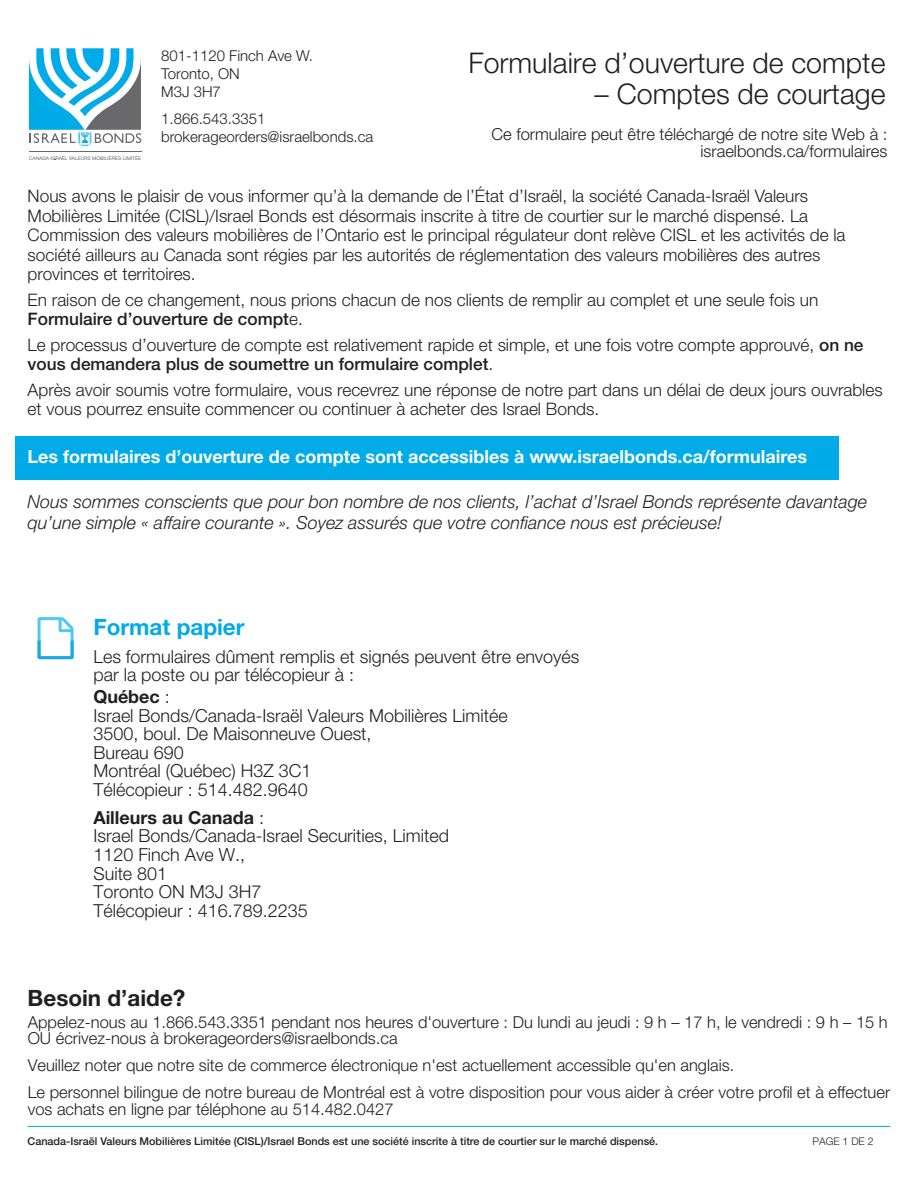
<style>
.page{position:relative;width:918px;height:1188px;background:#fff}
.page>*{position:absolute;margin:0;border:0;box-sizing:border-box;transform-origin:0 0}
.t1{font:300 28.5px "Helvetica Neue";color:#231f20}
.t2{font:700 22.5px "Helvetica Neue";color:#231f20}
.t3{font:700 22.5px "Helvetica Neue";color:#00abe7}
.t4{font:300 18px/18.6px "Helvetica Neue";color:#231f20}
.t5{font:italic 300 18px/21px "Helvetica Neue";color:#231f20}
.t6{font:700 18px "Helvetica Neue";color:#fff}
.t7{font:300 17.25px/19.5px "Helvetica Neue";color:#231f20}
.t8{font:300 16.65px "Helvetica Neue";color:#231f20}
.t9{font:300 16.5px/16.5px "Helvetica Neue";color:#231f20}
.t10{font:300 15px/18px "Helvetica Neue";color:#231f20}
.t11{font:500 10.8px "Helvetica Neue";color:#231f20}
.t12{font:300 10.5px "Helvetica Neue";color:#231f20}
.t13{font:4.95px "Helvetica Neue";color:#69696c}
.s1{font-weight:500}
.s2{font-weight:700}
</style>
<div class="page">
<svg style="left:29px;top:48px;width:112px;height:98px"></svg>
<hr style="left:29px;top:152px;width:112px;height:1px;background:#69696c">
<div style="left:15px;top:436px;width:824px;height:44px;background:#00abe7"></div>
<svg style="left:38px;top:617px;width:36px;height:42px"></svg>
<hr style="left:28px;top:1126px;width:862px;height:1px;background:#00abe7">
<p class="t10" style="left:161px;top:46px;width:153px">801-1120 Finch Ave W.<br>Toronto, ON<br>M3J 3H7</p>
<p class="t10" style="left:161px;top:109px;width:214px">1.866.543.3351 brokerageorders@israelbonds.ca</p>
<h1 class="t1" style="left:468px;top:45px;width:419px">Formulaire d’ouverture de compte</h1>
<h1 class="t1" style="left:595px;top:77px;width:292px">– Comptes de courtage</h1>
<p class="t8" style="left:492px;top:124px;width:397px">Ce formulaire peut être téléchargé de notre site Web à :</p>
<p class="t8" style="left:700px;top:141px;width:189px">israelbonds.ca/formulaires</p>
<p class="t7" style="left:28px;top:186px;width:819px">Nous avons le plaisir de vous informer qu’à la demande de l’État d’Israël, la société Canada-Israël Valeurs Mobilières Limitée (CISL)/Israel Bonds est désormais inscrite à titre de courtier sur le marché dispensé. La Commission des valeurs mobilières de l’Ontario est le principal régulateur dont relève CISL et les activités de la société ailleurs au Canada sont régies par les autorités de réglementation des valeurs mobilières des autres provinces et territoires.</p>
<p class="t7" style="left:28px;top:290px;width:792px">En raison de ce changement, nous prions chacun de nos clients de remplir au complet et une seule fois un<br><span class="s1">Formulaire d’ouverture de compt</span>e.</p>
<p class="t7" style="left:28px;top:335px;width:837px">Le processus d’ouverture de compte est relativement rapide et simple, et une fois votre compte approuvé, <span class="s1">on ne vous demandera plus de soumettre un formulaire complet</span>.</p>
<p class="t7" style="left:28px;top:380px;width:857px">Après avoir soumis votre formulaire, vous recevrez une réponse de notre part dans un délai de deux jours ouvrables et vous pourrez ensuite commencer ou continuer à acheter des Israel Bonds.</p>
<p class="t6" style="left:28px;top:446px;width:781px">Les formulaires d’ouverture de compte sont accessibles à www.israelbonds.ca/formulaires</p>
<p class="t5" style="left:28px;top:491px;width:841px">Nous sommes conscients que pour bon nombre de nos clients, l’achat d’Israel Bonds représente davantage qu’une simple « affaire courante ». Soyez assurés que votre confiance nous est précieuse!</p>
<p class="t13" style="left:29px;top:155px;width:114px">CANADA-ISRAËL VALEURS MOBILIÈRES LIMITÉE</p>
<h2 class="t3" style="left:93px;top:613px;width:153px">Format papier</h2>
<p class="t4" style="left:93px;top:647px;width:488px">Les formulaires dûment remplis et signés peuvent être envoyés par la poste ou par télécopieur à :</p>
<p class="t4" style="left:93px;top:687px;width:416px"><span class="s2">Québec</span> :<br>Israel Bonds/Canada-Israël Valeurs Mobilières Limitée<br>3500, boul. De Maisonneuve Ouest,<br>Bureau 690<br>Montréal (Québec) H3Z 3C1<br>Télécopieur : 514.482.9640</p>
<p class="t4" style="left:93px;top:808px;width:357px"><span class="s2">Ailleurs au Canada</span> :<br>Israel Bonds/Canada-Israel Securities, Limited<br>1120 Finch Ave W.,<br>Suite 801<br>Toronto ON M3J 3H7<br>Télécopieur : 416.789.2235</p>
<h2 class="t2" style="left:28px;top:984px;width:159px">Besoin d’aide?</h2>
<p class="t9" style="left:28px;top:1013px;width:862px">Appelez-nous au 1.866.543.3351 pendant nos heures d'ouverture : Du lundi au jeudi : 9 h – 17 h, le vendredi : 9 h – 15 h<br>OU écrivez-nous à brokerageorders@israelbonds.ca</p>
<p class="t9" style="left:28px;top:1052px;width:864px;line-height:27px">Veuillez noter que notre site de commerce électronique n'est actuellement accessible qu'en anglais.<br>Le personnel bilingue de notre bureau de Montréal est à votre disposition pour vous aider à créer votre profil et à effectuer</p>
<p class="t9" style="left:28px;top:1100px;width:367px">vos achats en ligne par téléphone au 514.482.0427</p>
<p class="t11" style="left:28px;top:1135px;width:632px">Canada-Israël Valeurs Mobilières Limitée (CISL)/Israel Bonds est une société inscrite à titre de courtier sur le marché dispensé.</p>
<p class="t12" style="left:813px;top:1135px;width:63px">PAGE 1 DE 2</p>
</div>
